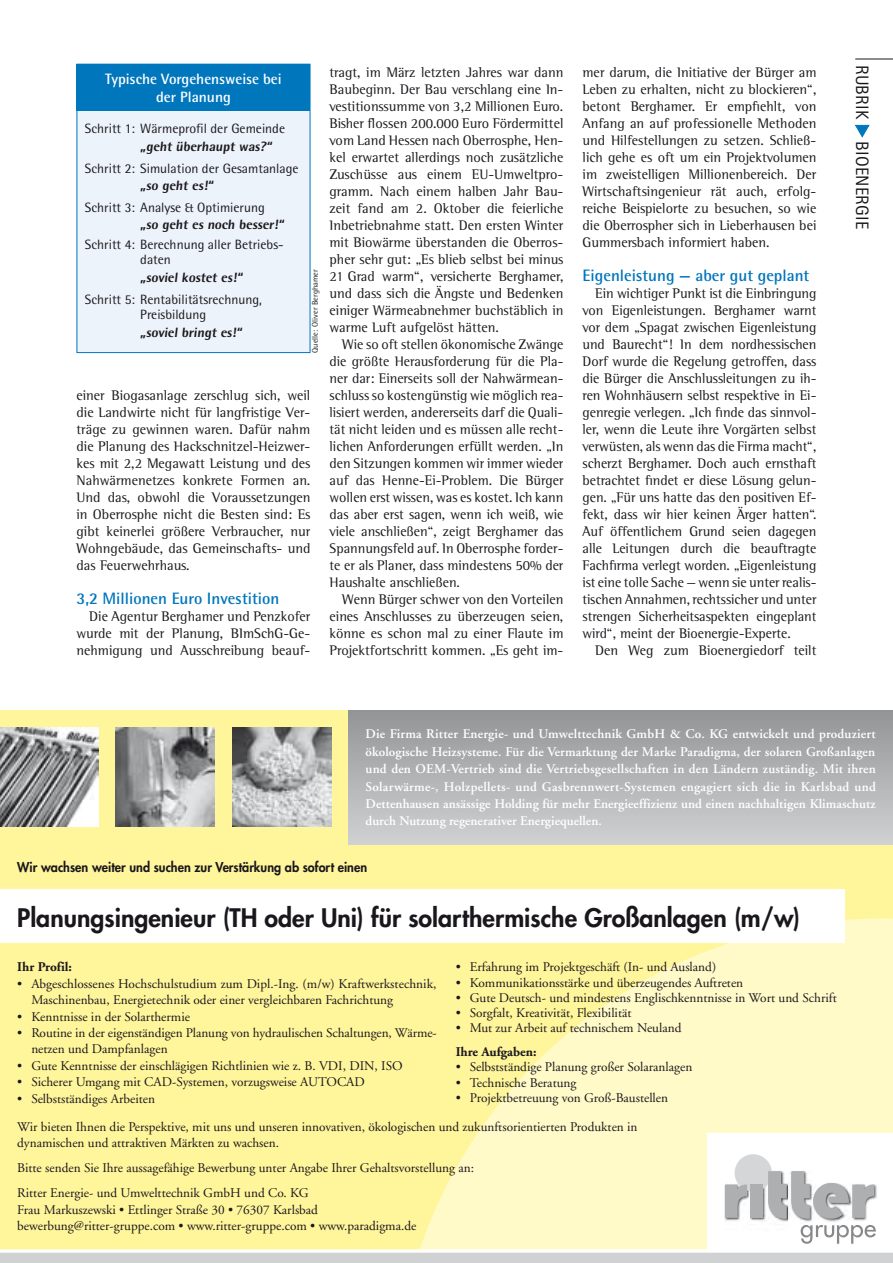
<style>
.page{position:relative;width:893px;height:1263px;background:#fff}
.page>*{position:absolute;margin:0;border:0;box-sizing:border-box;transform-origin:0 0}
.t1{font:800 24.9px "Futura";color:#1a171c}
.t2{font:18px "Rotis Sans Serif Std";letter-spacing:.01em;color:#1a171c}
.t3{font:700 16.5px "Rotis Semi Sans Std";color:#0076bd}
.t4{font:700 15px/17.2px "Rotis Semi Sans Std";color:#fff;text-align:center}
.t5{font:14.25px/17px "Rotis Semi Serif Std";color:#1a171c;text-align:justify}
.t6{font:13.5px/15.5px "Rotis Semi Sans Std";color:#1a171c}
.t7{font:800 13.5px "Rotis Semi Sans Std";letter-spacing:-.15em;color:#1a171c}
.t8{font:13.2px/16.4px "Adobe Garamond";color:#1a171c}
.t9{font:600 13.2px/17.4px "Adobe Garamond";color:#fff;text-align:justify}
.t10{font:800 13.2px "Futura";color:#1a171c;scale:.95 1}
.t11{font:700 13.2px "Adobe Garamond";color:#1a171c}
.t12{font:8.25px "Rotis Semi Sans Std";letter-spacing:.01em;color:#1a171c}
.s1{color:#00802f}
</style>
<div class="page">
<hr style="left:855px;top:59px;width:38px;height:1px;background:#1a171c">
<svg style="left:855px;top:125px;width:14px;height:12px"></svg>
<div style="left:77px;top:64px;width:233px;height:289px;background:#edf3fa;border:1px solid #0076bd"></div>
<div style="left:77px;top:64px;width:233px;height:47px;background:#0076bd"></div>
<div style="left:0;top:710px;width:893px;height:553px;background:#fff59b"></div>
<svg style="left:420px;top:918px;width:473px;height:331px;fill:#fffac8"></svg>
<div style="left:707px;top:1133px;width:186px;height:117px;background:#fff"></div>
<div style="left:349px;top:710px;width:544px;height:134px;background:linear-gradient(to bottom,#939496,#cfd0d2)"></div>
<div style="left:0;top:890px;width:845px;height:53px;background:#fff"></div>
<div style="left:0;top:1253px;width:893px;height:10px;background:#d0d1d2"></div>
<svg style="left:0;top:1249px;width:893px;height:4px;background:#fbfaf4"></svg>
<img style="left:0;top:728px;width:99px;height:98px">
<img style="left:116px;top:728px;width:99px;height:98px">
<img style="left:233px;top:727px;width:99px;height:99px">
<img style="left:724px;top:1161px;width:153px;height:61px">
<div style="left:735px;top:1154px;width:37px;height:37px;background:#d5d6d7;border-radius:50%"></div>
<svg style="left:725px;top:1184px;width:22px;height:34px"></svg>
<div style="left:750px;top:1184px;width:13px;height:34px;background:#adafb0"></div>
<svg style="left:768px;top:1171px;width:106px;height:48px"></svg>
<svg style="left:800px;top:1225px;width:76px;height:19px"></svg>
<p class="t4" style="left:105px;top:70px;width:178px">Typische Vorgehensweise bei der Planung</p>
<p class="t6" style="left:85px;top:121px;width:202px">Schritt 1: Wärmeprofil der Gemeinde</p>
<p class="t7" style="left:140px;top:138px;width:135px">„geht überhaupt was?“</p>
<p class="t6" style="left:85px;top:160px;width:215px">Schritt 2: Simulation der Gesamtanlage</p>
<p class="t7" style="left:140px;top:177px;width:77px">„so geht es!“</p>
<p class="t6" style="left:85px;top:199px;width:181px">Schritt 3: Analyse &amp; Optimierung</p>
<p class="t7" style="left:140px;top:216px;width:147px">„so geht es noch besser!“</p>
<p class="t6" style="left:140px;top:237px;width:143px;text-indent:-55px">Schritt 4: Berechnung aller Betriebs&shy;daten</p>
<p class="t7" style="left:140px;top:269px;width:106px">„soviel kostet es!“</p>
<p class="t6" style="left:85px;top:291px;width:178px;text-align:center">Schritt 5: Rentabilitätsrechnung,<br>Preisbildung</p>
<p class="t7" style="left:140px;top:323px;width:105px">„soviel bringt es!“</p>
<p class="t12" style="left:310px;top:353px;width:85px;rotate:-90deg">Quelle: Oliver Berghamer</p>
<p class="t5" style="left:77px;top:386px;width:235px">einer Biogasanlage zerschlug sich, weil die Landwirte nicht für langfristige Ver&shy;träge zu gewinnen waren. Dafür nahm die Planung des Hackschnitzel-Heizwer&shy;kes mit 2,2 Megawatt Leistung und des Nahwärmenetzes konkrete Formen an.<br>Und das, obwohl die Voraussetzungen in Oberrosphe nicht die Besten sind: Es gibt keinerlei größere Verbraucher, nur Wohngebäude, das Gemeinschafts- und das Feuerwehrhaus.</p>
<p class="t3" style="left:77px;top:588px;width:204px">3,2 M illionen Euro I nvestition</p>
<p class="t5" style="left:77px;top:607px;width:235px;text-indent:13px">Die Agentur Berghamer und Penzkofer wurde mit der Planung, BImSchG-Ge&shy;nehmigung und Ausschreibung beauf-</p>
<p class="t5" style="left:330px;top:63px;width:235px">tragt, im März letzten Jahres war dann Baubeginn. Der Bau verschlang eine In&shy;vestitionssumme von 3,2 Millionen Euro.<br>Bisher flossen 200.000 Euro Fördermittel vom Land Hessen nach Oberrosphe, Hen&shy;kel erwartet allerdings noch zusätzliche Zuschüsse aus einem EU-Umweltpro&shy;gramm. Nach einem halben Jahr Bau&shy;zeit fand am 2. Oktober die feierliche Inbetriebnahme statt. Den ersten Winter mit Biowärme überstanden die Oberros&shy;pher sehr gut: „Es blieb selbst bei minus 21 Grad warm“, versicherte Berghamer, und dass sich die Ängste und Bedenken einiger Wärmeabnehmer buchstäblich in warme Luft aufgelöst hätten.</p>
<p class="t5" style="left:330px;top:335px;width:235px;text-indent:13px">Wie so oft stellen ökonomische Zwänge die größte Herausforderung für die Pla&shy;ner dar: Einerseits soll der Nahwärmean&shy;schluss so kostengünstig wie möglich rea&shy;lisiert werden, andererseits darf die Quali&shy;tät nicht leiden und es müssen alle recht&shy;lichen Anforderungen erfüllt werden. „In den Sitzungen kommen wir immer wieder auf das Henne-Ei-Problem. Die Bürger wollen erst wissen, was es kostet. Ich kann das aber erst sagen, wenn ich weiß, wie viele anschließen“, zeigt Berghamer das Spannungsfeld auf. In Oberrosphe forder&shy;te er als Planer, dass mindestens 50% der Haushalte anschließen.</p>
<p class="t5" style="left:330px;top:590px;width:235px;text-indent:13px">Wenn Bürger schwer von den Vorteilen eines Anschlusses zu überzeugen seien, könne es schon mal zu einer Flaute im Projektfortschritt kommen. „Es geht im-</p>
<p class="t5" style="left:583px;top:63px;width:235px">mer darum, die Initiative der Bürger am Leben zu erhalten, nicht zu blockieren“, betont Berghamer. Er empfiehlt, von Anfang an auf professionelle Methoden und Hilfestellungen zu setzen. Schließ&shy;lich gehe es oft um ein Projektvolumen im zweistelligen Millionenbereich. Der Wirtschaftsingenieur rät auch, erfolg&shy;reiche Beispielorte zu besuchen, so wie die Oberrospher sich in Lieberhausen bei Gummersbach informiert haben.</p>
<p class="t3" style="left:583px;top:265px;width:228px">Eigenleistung — aber gut geplant</p>
<p class="t5" style="left:583px;top:284px;width:235px;text-indent:13px">Ein wichtiger Punkt ist die Einbringung von Eigenleistungen. Berghamer warnt vor dem „Spagat zwischen Eigenleistung und Baurecht“! In dem nordhessischen Dorf wurde die Regelung getroffen, dass die Bürger die Anschlussleitungen zu ih&shy;ren Wohnhäusern selbst respektive in Ei&shy;genregie verlegen. „Ich finde das sinnvol&shy;ler, wenn die Leute ihre Vorgärten selbst verwüsten, als wenn das die Firma macht“, scherzt Berghamer. Doch auch ernsthaft betrachtet findet er diese Lösung gelun&shy;gen. „Für uns hatte das den positiven Ef&shy;fekt, dass wir hier keinen Ärger hatten“.<br>Auf öffentlichem Grund seien dagegen alle Leitungen durch die beauftragte Fachfirma verlegt worden. „Eigenleistung ist eine tolle Sache — wenn sie unter realis&shy;tischen Annahmen, rechtssicher und unter strengen Sicherheitsaspekten eingeplant wird“, meint der Bioenergie-Experte.</p>
<p class="t5" style="left:595px;top:642px;width:223px">Den Weg zum Bioenergiedorf teilt</p>
<p class="t2" style="left:873px;top:65px;width:166px;rotate:90deg">RUBRI K <span class="s1">◆</span> BIOEN ERGI E</p>
<p class="t9" style="left:366px;top:726px;width:512px">Die Firma Ritter Energie- und Umwelttechnik GmbH &amp; Co. KG entwickelt und produziert ökologische Heizsysteme. Für die Vermarktung der Marke Paradigma, der solaren Großanlagen und den OEM-Vertrieb sind die Vertriebsgesellschaften in den Ländern zuständig. Mit ihren Solarwärme-, Holzpellets- und Gasbrennwert-Systemen engagiert sich die in Karlsbad und Dettenhausen ansässige Holding für mehr Energieeffizienz und einen nachhaltigen Klimaschutz durch Nutzung regenerativer Energiequellen.</p>
<p class="t10" style="left:17px;top:859px;width:370px">Wir wachsen weiter und suchen zur Verstärkung ab sofort einen</p>
<h1 class="t1" style="left:17px;top:901px;width:785px">Planungsingenieur (TH oder Uni) für solarthermische Großanlagen (m/w)</h1>
<p class="t11" style="left:17px;top:960px;width:56px">Ihr Profil:</p>
<p class="t8" style="left:31px;top:976px;width:407px;text-indent:-14px">• Abgeschlossenes Hochschulstudium zum Dipl.-Ing. (m/w) Kraftwerkstechnik,<br>Maschinenbau, Energietechnik oder einer vergleichbaren Fachrichtung</p>
<p class="t8" style="left:17px;top:1008px;width:174px">• Kenntnisse in der Solarthermie</p>
<p class="t8" style="left:31px;top:1025px;width:407px;text-indent:-14px">• Routine in der eigenständigen Planung von hydraulischen Schaltungen, Wärme&shy;netzen und Dampfanlagen</p>
<p class="t8" style="left:17px;top:1058px;width:387px">• Gute Kenntnisse der einschlägigen Richtlinien wie z. B. VDI, DIN, ISO</p>
<p class="t8" style="left:17px;top:1074px;width:349px">• Sicherer Umgang mit CAD-Systemen, vorzugsweise AUTOCAD</p>
<p class="t8" style="left:17px;top:1090px;width:139px">• Selbstständiges Arbeiten</p>
<p class="t8" style="left:456px;top:959px;width:262px">• Erfahrung im Projektgeschäft (In- und Ausland)</p>
<p class="t8" style="left:456px;top:974px;width:289px">• Kommunikationsstärke und überzeugendes Auftreten</p>
<p class="t8" style="left:456px;top:990px;width:383px">• Gute Deutsch- und mindestens Englischkenntnisse in Wort und Schrift</p>
<p class="t8" style="left:456px;top:1005px;width:177px">• Sorgfalt, Kreativität, Flexibilität</p>
<p class="t8" style="left:456px;top:1020px;width:227px">• Mut zur Arbeit auf technischem Neuland</p>
<p class="t11" style="left:456px;top:1045px;width:82px">Ihre Aufgaben:</p>
<p class="t8" style="left:456px;top:1059px;width:238px">• Selbstständige Planung großer Solaranlagen</p>
<p class="t8" style="left:456px;top:1074px;width:122px">• Technische Beratung</p>
<p class="t8" style="left:456px;top:1090px;width:214px">• Projektbetreuung von Groß-Baustellen</p>
<p class="t8" style="left:17px;top:1119px;width:622px">Wir bieten Ihnen die Perspektive, mit uns und unseren innovativen, ökologischen und zukunftsorientierten Produkten in dynamischen und attraktiven Märkten zu wachsen.</p>
<p class="t8" style="left:17px;top:1156px;width:458px;line-height:25px">Bitte senden Sie Ihre aussagefähige Bewerbung unter Angabe Ihrer Gehaltsvorstellung an:<br>Ritter Energie- und Umwelttechnik GmbH und Co. KG</p>
<p class="t8" style="left:17px;top:1202px;width:401px">Frau Markuszewski • Ettlinger Straße 30 • 76307 Karlsbad bewerbung@ritter-gruppe.com • www.ritter-gruppe.com • www.paradigma.de</p>
</div>
